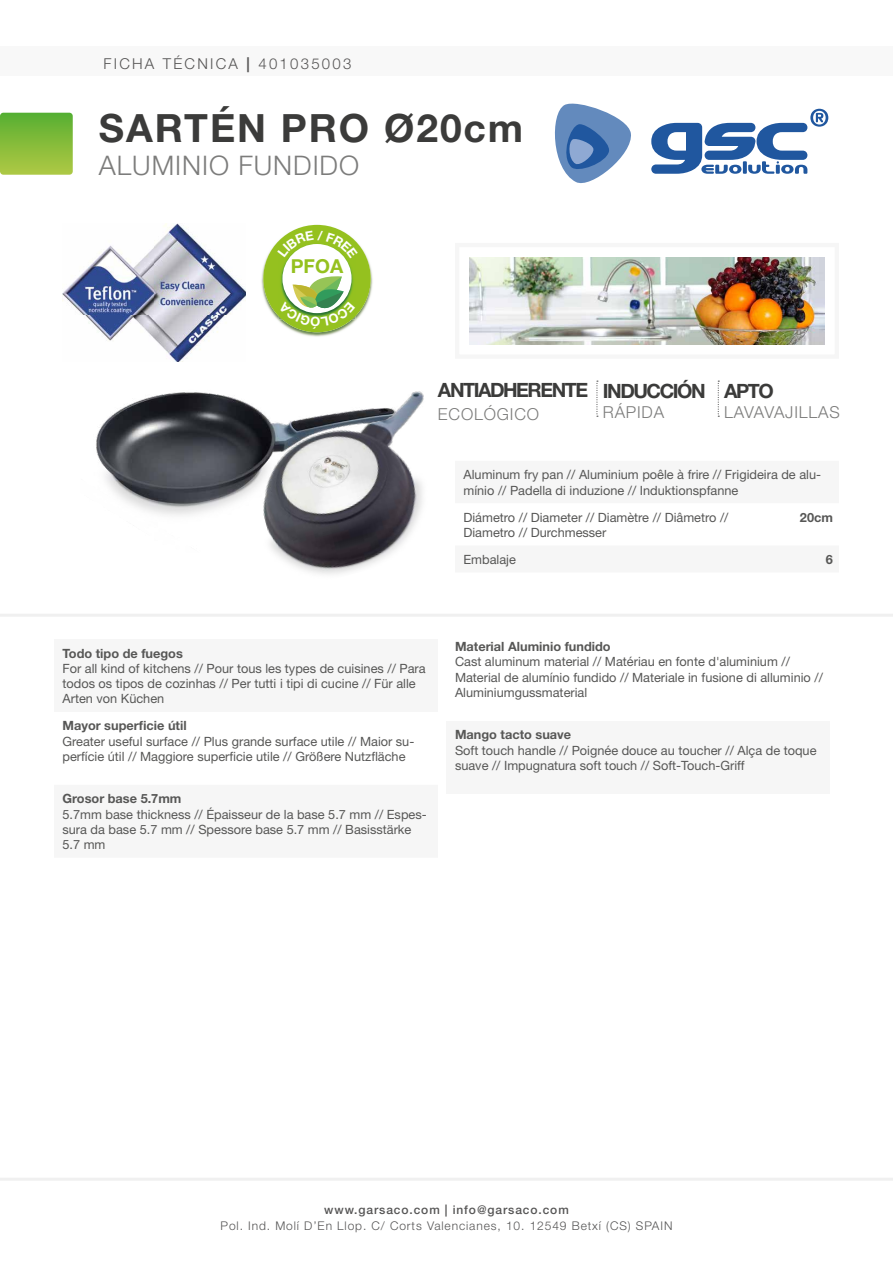
<style>
.page{position:relative;width:893px;height:1263px;background:#fff}
.page>*{position:absolute;margin:0;border:0;box-sizing:border-box;transform-origin:0 0}
.t1{font:700 39px "Helvetica Neue";letter-spacing:.05em;color:#3b3b3a}
.t2{font:300 27px "Helvetica Neue";letter-spacing:.035em;color:#7c7c7b}
.t3{font:700 19.65px "Helvetica Neue";letter-spacing:-.075em;color:#3b3b3a}
.t4{font:700 19.2px "Helvetica Neue";color:#95c11f}
.t5{font:300 16.5px "Helvetica Neue";letter-spacing:.05em;color:#7c7c7b}
.t6{font:300 15px "Helvetica Neue";letter-spacing:.15em;color:#565555}
.t7{font:12.75px/15.3px "Helvetica Neue";color:#575756}
.t8{font:700 12.75px "Helvetica Neue";color:#575756}
.t9{font:300 12px "Helvetica Neue";letter-spacing:.075em;color:#565555}
.t10{font:500 12px "Helvetica Neue";letter-spacing:.075em;color:#565555}
.s1{font-weight:700}
</style>
<div class="page">
<svg style="left:651px;top:109px;width:177px;height:65px"></svg>
<svg style="left:554px;top:103px;width:77px;height:81px"></svg>
<hr style="left:0;top:1178px;width:893px;height:3px;background:#f0f0f0">
<div style="left:0;top:47px;width:893px;height:29px;background:#f8f8f8"></div>
<svg style="left:0;top:113px;width:73px;height:62px;background:#85bc3c"></svg>
<svg style="left:596px;top:381px;width:2px;height:36px"></svg>
<hr style="left:0;top:614px;width:893px;height:3px;background:#f0f0f0">
<div style="left:446px;top:721px;width:384px;height:73px;background:#f6f6f6"></div>
<svg style="left:718px;top:381px;width:1px;height:36px"></svg>
<img style="left:261px;top:224px;width:112px;height:113px">
<div style="left:263px;top:225px;width:108px;height:107px;background:#95c11f;border-radius:50%"></div>
<img style="left:281px;top:259px;width:72px;height:15px">
<div style="left:282px;top:244px;width:70px;height:69px;background:#fff;border-radius:50%"></div>
<img style="left:469px;top:257px;width:356px;height:87px">
<img style="left:63px;top:223px;width:183px;height:139px">
<img style="left:96px;top:392px;width:114px;height:123px">
<img style="left:210px;top:391px;width:214px;height:183px">
<svg style="left:277px;top:230px;width:81px;height:29px"></svg>
<svg style="left:279px;top:274px;width:76px;height:55px"></svg>
<p class="t6" style="left:103px;top:54px;width:249px">FICHA TÉCNICA <span class="s1">|</span> 401035003</p>
<h1 class="t1" style="left:99px;top:103px;width:426px">SARTÉN PRO Ø20cm</h1>
<h2 class="t2" style="left:99px;top:149px;width:262px">ALUMINIO FUNDIDO</h2>
<h3 class="t4" style="left:291px;top:255px;width:54px">PFOA</h3>
<h3 class="t3" style="left:438px;top:377px;width:152px">ANTIADHERENTE</h3>
<p class="t5" style="left:438px;top:404px;width:103px">ECOLÓGICO</p>
<h3 class="t3" style="left:603px;top:379px;width:104px">INDUCCIÓN</h3>
<p class="t5" style="left:603px;top:402px;width:63px">RÁPIDA</p>
<h3 class="t3" style="left:724px;top:379px;width:51px">APTO</h3>
<p class="t5" style="left:724px;top:402px;width:117px">LAVAVAJILLAS</p>
<p class="t7" style="left:463px;top:467px;width:359px">Aluminum fry pan // Aluminium poêle à frire // Frigideira de alu&shy;mínio // Padella di induzione // Induktionspfanne</p>
<p class="t7" style="left:463px;top:509px;width:266px">Diámetro // Diameter // Diamètre // Diâmetro //<br>Diametro // Durchmesser</p>
<p class="t8" style="left:800px;top:509px;width:35px">20cm</p>
<p class="t7" style="left:463px;top:552px;width:54px">Embalaje</p>
<p class="t8" style="left:826px;top:551px;width:9px">6</p>
<p class="t8" style="left:63px;top:645px;width:122px">Todo tipo de fuegos</p>
<p class="t7" style="left:63px;top:660px;width:365px">For all kind of kitchens // Pour tous les types de cuisines // Para todos os tipos de cozinhas // Per tutti i tipi di cucine // Für alle<br>Arten von Küchen</p>
<p class="t8" style="left:63px;top:718px;width:126px">Mayor superficie útil</p>
<p class="t7" style="left:63px;top:733px;width:353px">Greater useful surface // Plus grande surface utile // Maior su&shy;perfície útil // Maggiore superficie utile // Größere Nutzfläche</p>
<p class="t8" style="left:63px;top:791px;width:120px">Grosor base 5.7mm</p>
<p class="t7" style="left:63px;top:806px;width:366px">5.7mm base thickness // Épaisseur de la base 5.7 mm // Espes&shy;sura da base 5.7 mm // Spessore base 5.7 mm // Basisstärke<br>5.7 mm</p>
<p class="t8" style="left:455px;top:639px;width:157px">Material Aluminio fundido</p>
<p class="t7" style="left:455px;top:654px;width:369px">Cast aluminum material // Matériau en fonte d'aluminium //<br>Material de alumínio fundido // Materiale in fusione di alluminio //<br>Aluminiumgussmaterial</p>
<p class="t8" style="left:455px;top:727px;width:118px">Mango tacto suave</p>
<p class="t7" style="left:455px;top:742px;width:363px">Soft touch handle // Poignée douce au toucher // Alça de toque suave // Impugnatura soft touch // Soft-Touch-Griff</p>
<p class="t10" style="left:324px;top:1202px;width:246px">www.garsaco.com | info@garsaco.com</p>
<p class="t9" style="left:221px;top:1219px;width:453px">Pol. Ind. Molí D’En Llop. C/ Corts Valencianes, 10. 12549 Betxí (CS) SPAIN</p>
</div>
